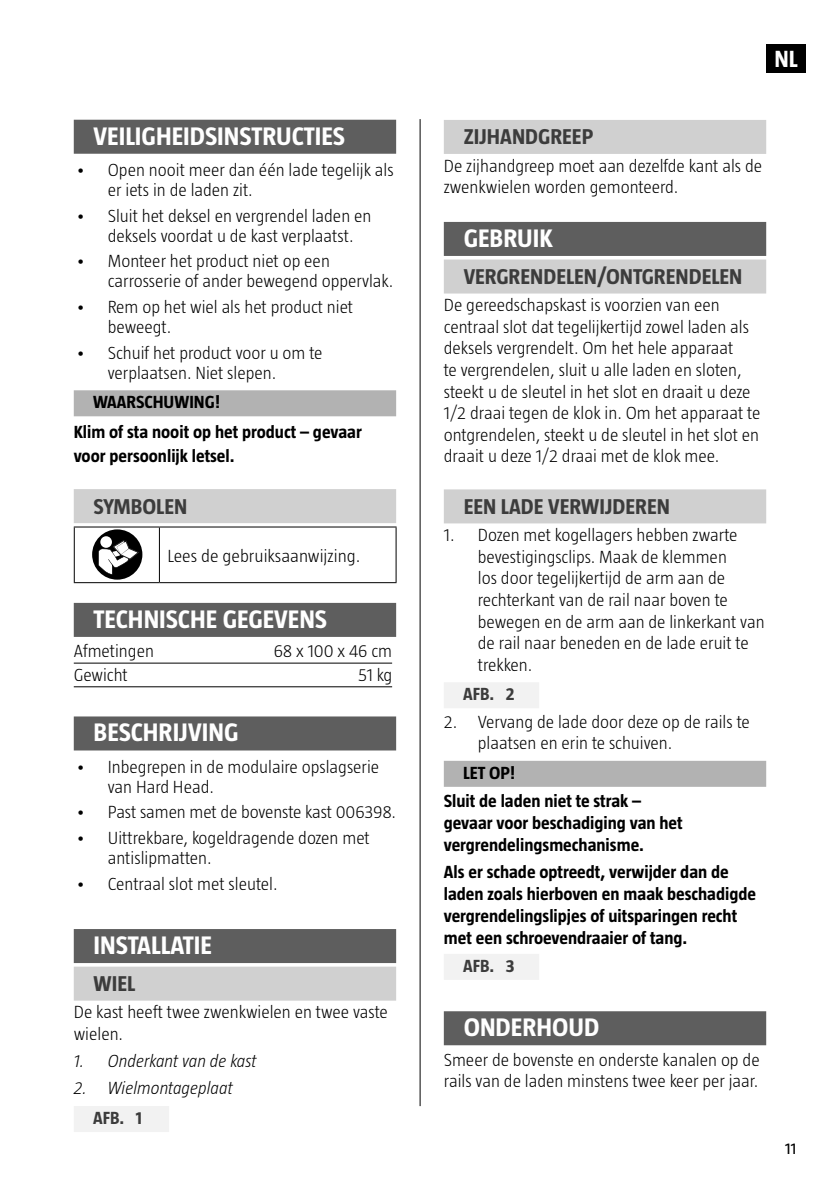
<style>
.page{position:relative;width:840px;height:1191px;background:#fff}
.page>*{position:absolute;margin:0;border:0;box-sizing:border-box;transform-origin:0 0}
.Rubrik{font:700 26px "Taz";color:#fff}
.t1{font:700 24px "Taz";color:#fff}
.Underrubrik{font:700 22px "Taz";color:#3c3c3c}
.Brödtext{font:300 18px/21.6px "Taz";color:#000}
.Brödtext__VARNING__O{font:700 18px/22px "Taz";color:#000}
.t2{font:italic 300 18px "Taz";color:#000}
.Enkel_tabell{font:300 18px "Taz";color:#000}
.t3{font:700 18px "Taz";color:#3c3c3c}
.VARNING__NL{font:700 18px "Taz";color:#000}
.OBS__NL{font:700 18px "Taz";color:#000}
.t4{font:16px "Taz";color:#000}
</style>
<div class="page">
<div style="left:765px;top:44px;width:39px;height:28px;background:#000"></div>
<hr style="left:419px;top:119px;width:1px;height:987px;background:#000">
<div style="left:443px;top:120px;width:322px;height:34px;background:#d0d0d0"></div>
<div style="left:443px;top:222px;width:322px;height:34px;background:#5e5e5e"></div>
<div style="left:443px;top:259px;width:322px;height:34px;background:#d0d0d0"></div>
<div style="left:443px;top:489px;width:322px;height:34px;background:#d0d0d0"></div>
<div style="left:443px;top:682px;width:96px;height:26px;background:#f2f2f2"></div>
<div style="left:443px;top:761px;width:322px;height:26px;background:#b2b2b2"></div>
<div style="left:443px;top:954px;width:96px;height:26px;background:#f2f2f2"></div>
<div style="left:443px;top:1011px;width:322px;height:34px;background:#5e5e5e"></div>
<div style="left:74px;top:120px;width:322px;height:34px;background:#5e5e5e"></div>
<div style="left:74px;top:390px;width:322px;height:26px;background:#b2b2b2"></div>
<div style="left:74px;top:489px;width:322px;height:34px;background:#d0d0d0"></div>
<div style="left:74px;top:603px;width:322px;height:34px;background:#5e5e5e"></div>
<hr style="left:74px;top:663px;width:318px;height:1px;background:#000">
<hr style="left:74px;top:686px;width:318px;height:1px;background:#000">
<div style="left:74px;top:716px;width:322px;height:34px;background:#5e5e5e"></div>
<div style="left:74px;top:929px;width:322px;height:34px;background:#5e5e5e"></div>
<div style="left:74px;top:966px;width:322px;height:34px;background:#d0d0d0"></div>
<div style="left:74px;top:1106px;width:95px;height:26px;background:#f2f2f2"></div>
<hr style="left:74px;top:526px;width:85px;height:1px;background:#000">
<hr style="left:74px;top:527px;width:1px;height:55px;background:#000">
<hr style="left:159px;top:526px;width:237px;height:1px;background:#000">
<hr style="left:159px;top:527px;width:1px;height:55px;background:#000">
<hr style="left:395px;top:527px;width:1px;height:55px;background:#000">
<hr style="left:74px;top:582px;width:85px;height:1px;background:#000">
<hr style="left:159px;top:582px;width:237px;height:1px;background:#000">
<div style="left:92px;top:529px;width:50px;height:50px;background:#000;border-radius:50%"></div>
<svg style="left:100px;top:536px;width:12px;height:12px"></svg>
<svg style="left:98px;top:540px;width:41px;height:34px"></svg>
<p class="Rubrik" style="left:94px;top:121px;width:253px">VEILIGHEIDSINSTRUCTIES</p>
<p class="Brödtext" style="left:108px;top:160px;width:287px;line-height:20px;text-indent:-32px">• Open nooit meer dan één lade tegelijk als er iets in de laden zit.</p>
<p class="Brödtext" style="left:108px;top:205px;width:265px;line-height:20px;text-indent:-32px">• Sluit het deksel en vergrendel laden en deksels voordat u de kast verplaatst.</p>
<p class="Brödtext" style="left:108px;top:251px;width:287px;line-height:20px;text-indent:-32px">• Monteer het product niet op een carrosserie of ander bewegend oppervlak.</p>
<p class="Brödtext" style="left:108px;top:297px;width:247px;line-height:20px;text-indent:-32px">• Rem op het wiel als het product niet beweegt.</p>
<p class="Brödtext" style="left:108px;top:342px;width:216px;line-height:20px;text-indent:-32px">• Schuif het product voor u om te verplaatsen. Niet slepen.</p>
<p class="VARNING__NL" style="left:93px;top:392px;width:128px">WAARSCHUWING!</p>
<p class="Brödtext__VARNING__O" style="left:74px;top:420px;width:289px;line-height:24px">Klim of sta nooit op het product – gevaar voor persoonlijk letsel.</p>
<p class="Underrubrik" style="left:94px;top:494px;width:95px">SYMBOLEN</p>
<p class="Brödtext" style="left:167px;top:545px;width:194px">Lees de gebruiksaanwijzing.</p>
<p class="Rubrik" style="left:94px;top:604px;width:235px">TECHNISCHE GEGEVENS</p>
<p class="Enkel_tabell" style="left:74px;top:641px;width:82px">Afmetingen</p>
<p class="Enkel_tabell" style="left:274px;top:641px;width:120px">68 x 100 x 46 cm</p>
<p class="Enkel_tabell" style="left:74px;top:664px;width:56px">Gewicht</p>
<p class="Enkel_tabell" style="left:358px;top:664px;width:36px">51 kg</p>
<p class="Rubrik" style="left:94px;top:718px;width:146px">BESCHRIJVING</p>
<p class="Brödtext" style="left:108px;top:756px;width:273px;line-height:20px;text-indent:-32px">• Inbegrepen in de modulaire opslagserie van Hard Head.</p>
<p class="Brödtext" style="left:76px;top:801px;width:321px">• Past samen met de bovenste kast 006398.</p>
<p class="Brödtext" style="left:108px;top:828px;width:263px;line-height:20px;text-indent:-32px">• Uittrekbare, kogeldragende dozen met antislipmatten.</p>
<p class="Brödtext" style="left:76px;top:872px;width:203px">• Centraal slot met sleutel.</p>
<p class="Rubrik" style="left:94px;top:930px;width:120px">INSTALLATIE</p>
<p class="Underrubrik" style="left:94px;top:971px;width:43px">WIEL</p>
<p class="Brödtext" style="left:74px;top:1001px;width:315px">De kast heeft twee zwenkwielen en twee vaste wielen.</p>
<p class="t2" style="left:74px;top:1051px;width:184px">1. Onderkant van de kast</p>
<p class="t2" style="left:74px;top:1078px;width:160px">2. Wielmontageplaat</p>
<p class="t3" style="left:93px;top:1108px;width:50px">AFB. 1</p>
<h2 class="t1" style="left:774px;top:45px;width:25px">NL</h2>
<p class="Underrubrik" style="left:463px;top:124px;width:131px">ZIJHANDGREEP</p>
<p class="Brödtext" style="left:443px;top:154px;width:320px">De zijhandgreep moet aan dezelfde kant als de zwenkwielen worden gemonteerd.</p>
<p class="Rubrik" style="left:463px;top:223px;width:90px">GEBRUIK</p>
<p class="Underrubrik" style="left:463px;top:264px;width:280px">VERGRENDELEN/ONTGRENDELEN</p>
<p class="Brödtext" style="left:443px;top:294px;width:318px">De gereedschapskast is voorzien van een centraal slot dat tegelijkertijd zowel laden als deksels vergrendelt. Om het hele apparaat<br>te vergrendelen, sluit u alle laden en sloten, steekt u de sleutel in het slot en draait u deze 1/2 draai tegen de klok in. Om het apparaat te ontgrendelen, steekt u de sleutel in het slot en draait u deze 1/2 draai met de klok mee.</p>
<p class="Underrubrik" style="left:463px;top:494px;width:207px">EEN LADE VERWIJDEREN</p>
<p class="Brödtext" style="left:477px;top:524px;width:288px;text-indent:-34px">1. Dozen met kogellagers hebben zwarte bevestigingsclips. Maak de klemmen<br>los door tegelijkertijd de arm aan de rechterkant van de rail naar boven te bewegen en de arm aan de linkerkant van de rail naar beneden en de lade eruit te trekken.</p>
<p class="t3" style="left:463px;top:684px;width:53px">AFB. 2</p>
<p class="Brödtext" style="left:477px;top:710px;width:273px;text-indent:-34px">2. Vervang de lade door deze op de rails te plaatsen en erin te schuiven.</p>
<p class="OBS__NL" style="left:463px;top:762px;width:54px">LET OP!</p>
<p class="Brödtext__VARNING__O" style="left:443px;top:789px;width:240px">Sluit de laden niet te strak – gevaar voor beschadiging van het vergrendelingsmechanisme.</p>
<p class="Brödtext__VARNING__O" style="left:443px;top:861px;width:313px">Als er schade optreedt, verwijder dan de laden zoals hierboven en maak beschadigde vergrendelingslipjes of uitsparingen recht met een schroevendraaier of tang.</p>
<p class="t3" style="left:463px;top:955px;width:53px">AFB. 3</p>
<p class="Rubrik" style="left:463px;top:1012px;width:137px">ONDERHOUD</p>
<p class="Brödtext" style="left:443px;top:1048px;width:317px">Smeer de bovenste en onderste kanalen op de rails van de laden minstens twee keer per jaar.</p>
<p class="t4" style="left:784px;top:1139px;width:13px">11</p>
</div>
